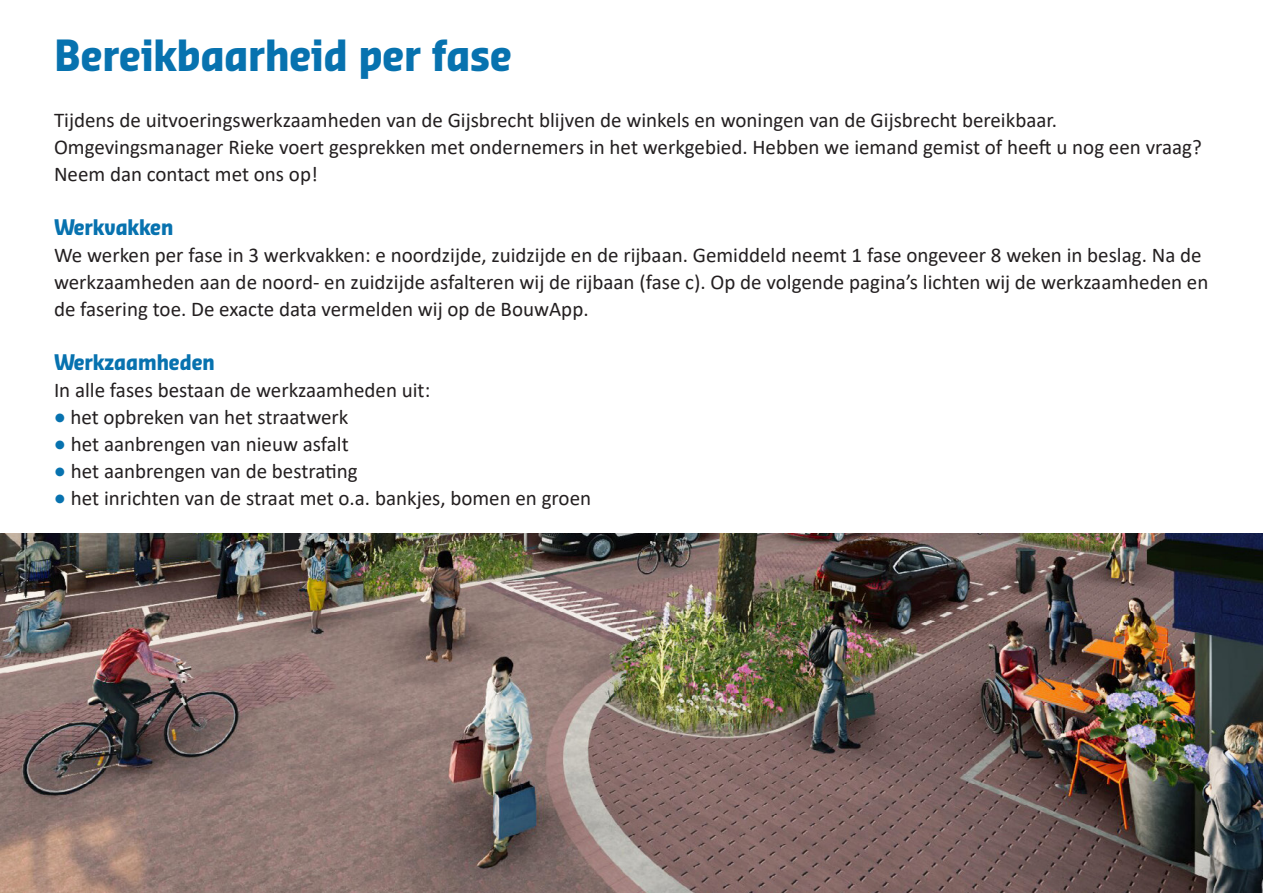
<style>
.page{position:relative;width:1263px;height:893px;background:#fff}
.page>*{position:absolute;margin:0;border:0;box-sizing:border-box;transform-origin:0 0}
.t1{font:700 42px "Sansa Con Pro";color:#0772af}
.t2{font:21px/27px "Calibri";color:#231f20}
.t3{font:21px "Calibri 2";color:#231f20}
.t4{font:700 21px "Sansa Con Pro";color:#0772af}
.s1{font-family:"Circular Std";color:#0772af}
</style>
<div class="page">
<img style="left:0;top:534px;width:1263px;height:359px">
<h1 class="t1" style="left:54px;top:28px;width:459px">Bereikbaarheid per fase</h1>
<p class="t2" style="left:54px;top:106px;width:1149px">Tijdens de uitvoeringswerkzaamheden van de Gijsbrecht blijven de winkels en woningen van de Gijsbrecht bereikbaar.<br>Omgevingsmanager Rieke voert gesprekken met ondernemers in het werkgebied. Hebben we iemand gemist of heeft u nog een vraag?<br>Neem dan contact met ons op!</p>
<h2 class="t4" style="left:54px;top:214px;width:121px">Werkvakken</h2>
<p class="t2" style="left:54px;top:241px;width:1156px">We werken per fase in 3 werkvakken: e noordzijde, zuidzijde en de rijbaan. Gemiddeld neemt 1 fase ongeveer 8 weken in beslag. Na de werkzaamheden aan de noord- en zuidzijde asfalteren wij de rijbaan (fase c). Op de volgende pagina’s lichten wij de werkzaamheden en de fasering toe. De exacte data vermelden wij op de BouwApp.</p>
<h2 class="t4" style="left:54px;top:349px;width:162px">Werkzaamheden</h2>
<p class="t2" style="left:54px;top:376px;width:378px">In alle fases bestaan de werkzaamheden uit:</p>
<p class="t3" style="left:54px;top:403px;width:296px"><span class="s1">•</span> het opbreken van het straatwerk</p>
<p class="t2" style="left:54px;top:430px;width:296px"><span class="s1">•</span> het aanbrengen van nieuw asfalt</p>
<p class="t2" style="left:54px;top:457px;width:305px"><span class="s1">•</span> het aanbrengen van de bestrating</p>
<p class="t2" style="left:54px;top:484px;width:539px"><span class="s1">•</span> het inrichten van de straat met o.a. bankjes, bomen en groen</p>
</div>
